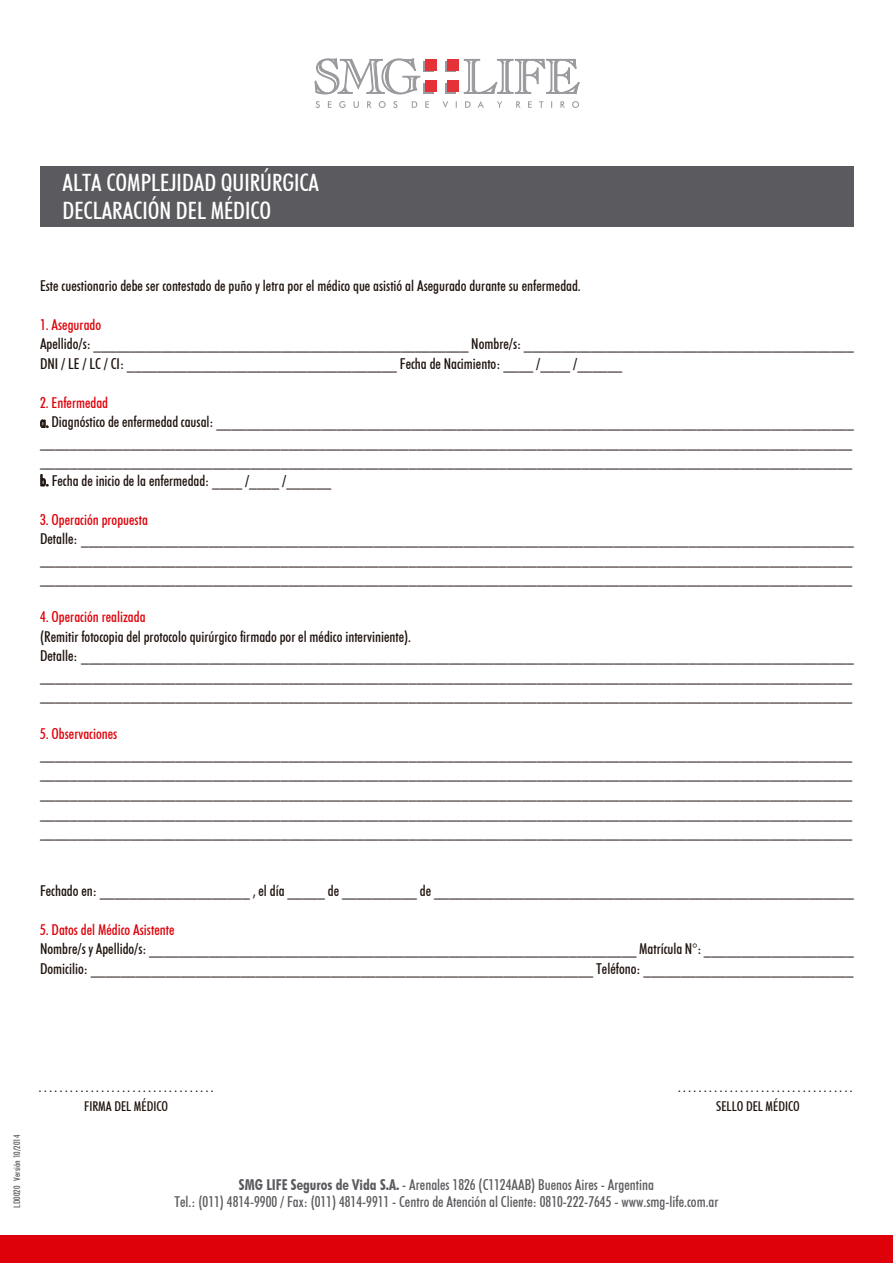
<style>
.page{position:relative;width:893px;height:1263px;background:#fff}
.page>*{position:absolute;margin:0;border:0;box-sizing:border-box;transform-origin:0 0}
.t1{font:500 condensed 24px/28.8px "Futura BT";color:#fff}
.t2{font:500 condensed 15px/19.5px "Futura BT";color:#1e120d}
.t3{font:500 condensed 15px/17.2px "Futura BT";color:#5b5b5f;text-align:center}
.t4{font:500 condensed 15px "Futura BT";color:#df0109}
.t5{font:500 condensed 13.5px/19px "Futura BT";color:#1e120d}
.t6{font:500 condensed 9px "Futura BT";color:#58585a}
.s1{font-weight:700}
</style>
<div class="page">
<svg style="left:315px;top:58px;width:105px;height:36px"></svg>
<div style="left:423px;top:61px;width:11px;height:11px;background:#9b999e"></div>
<div style="left:425px;top:59px;width:11px;height:12px;background:#e53138"></div>
<div style="left:423px;top:83px;width:11px;height:11px;background:#9b999e"></div>
<div style="left:425px;top:81px;width:11px;height:11px;background:#e53138"></div>
<svg style="left:445px;top:83px;width:11px;height:11px"></svg>
<div style="left:448px;top:81px;width:11px;height:11px;background:#e53138"></div>
<svg style="left:445px;top:61px;width:11px;height:11px"></svg>
<div style="left:448px;top:59px;width:11px;height:12px;background:#e53138"></div>
<svg style="left:464px;top:59px;width:116px;height:35px"></svg>
<svg style="left:316px;top:101px;width:263px;height:7px"></svg>
<div style="left:40px;top:167px;width:814px;height:60px;background:#5b5b5f"></div>
<div style="left:0;top:1235px;width:893px;height:28px;background:#df0109"></div>
<svg style="left:40px;top:420px;width:9px;height:8px"></svg>
<svg style="left:40px;top:474px;width:9px;height:13px"></svg>
<h1 class="t1" style="left:63px;top:167px;width:258px">ALTA COMPLEJIDAD QUIRÚRGICA<br>DECLARACIÓN DEL MÉDICO</h1>
<p class="t2" style="left:40px;top:276px;width:542px">Este cuestionario debe ser contestado de puño y letra por el médico que asistió al Asegurado durante su enfermedad.</p>
<p class="t4" style="left:40px;top:315px;width:63px">1. Asegurado</p>
<p class="t2" style="left:40px;top:334px;width:815px">Apellido/s: __________________________________________________ Nombre/s: ____________________________________________<br>DNI / LE / LC / CI: ____________________________________ Fecha de Nacimiento: ____ /____ /______</p>
<p class="t4" style="left:40px;top:393px;width:70px">2. Enfermedad</p>
<p class="t2" style="left:40px;top:412px;width:815px;text-align:justify">a. Diagnóstico de enfermedad causal: _____________________________________________________________________________________ ____________________________________________________________________________________________________________ ____________________________________________________________________________________________________________ b. Fecha de inicio de la enfermedad: ____ /____ /______</p>
<p class="t4" style="left:40px;top:510px;width:109px">3. Operación propuesta</p>
<p class="t2" style="left:40px;top:529px;width:815px;text-align:justify">Detalle: _______________________________________________________________________________________________________ ____________________________________________________________________________________________________________ ____________________________________________________________________________________________________________</p>
<p class="t4" style="left:40px;top:608px;width:107px">4. Operación realizada</p>
<p class="t2" style="left:40px;top:627px;width:815px">(Remitir fotocopia del protocolo quirúrgico firmado por el médico interviniente).<br>Detalle: _______________________________________________________________________________________________________ ____________________________________________________________________________________________________________ ____________________________________________________________________________________________________________</p>
<p class="t4" style="left:40px;top:725px;width:79px">5. Observaciones</p>
<p class="t2" style="left:40px;top:744px;width:814px;text-align:justify">____________________________________________________________________________________________________________ ____________________________________________________________________________________________________________ ____________________________________________________________________________________________________________ ____________________________________________________________________________________________________________ ____________________________________________________________________________________________________________</p>
<p class="t2" style="left:40px;top:880px;width:816px">Fechado en: ____________________ , el día _____ de __________ de ________________________________________________________</p>
<p class="t4" style="left:40px;top:920px;width:136px">5. Datos del Médico Asistente</p>
<p class="t2" style="left:40px;top:939px;width:815px">Nombre/s y Apellido/s: _________________________________________________________________ Matrícula N°: ____________________<br>Domicilio: ___________________________________________________________________ Teléfono: ____________________________</p>
<p class="t6" style="left:12px;top:1207px;width:74px;rotate:-90deg">LD0020 Versión 10/2014</p>
<p class="t5" style="left:39px;top:1077px;width:176px">. . . . . . . . . . . . . . . . . . . . . . . . . . . . . . . . . .</p>
<p class="t5" style="left:716px;top:1077px;width:138px;text-indent:-38px">. . . . . . . . . . . . . . . . . . . . . . . . . . . . . . . . . .<br>SELLO DEL MÉDICO</p>
<p class="t5" style="left:84px;top:1096px;width:85px">FIRMA DEL MÉDICO</p>
<p class="t3" style="left:174px;top:1176px;width:545px"><span class="s1">SMG LIFE Seguros de Vida S.A.</span> - Arenales 1826 (C1124AAB) Buenos Aires - Argentina<br>Tel.: (011) 4814-9900 / Fax: (011) 4814-9911 - Centro de Atención al Cliente: 0810-222-7645 - www.smg-life.com.ar</p>
</div>
